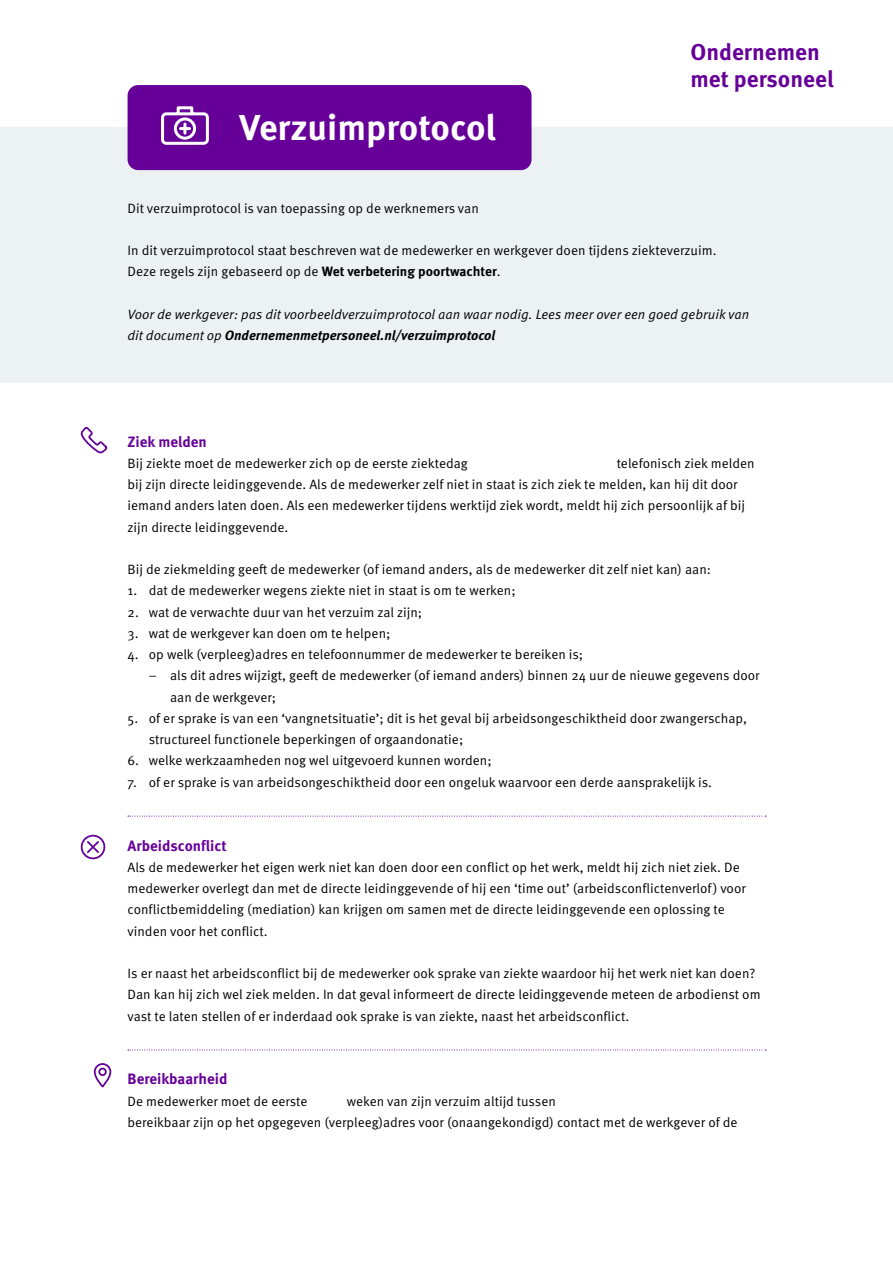
<style>
.page{position:relative;width:893px;height:1263px;background:#fff}
.page>*{position:absolute;margin:0;border:0;box-sizing:border-box;transform-origin:0 0}
.t1{font:700 36px "Meta OT";color:#fff}
.t2{font:700 23.1px/26.5px "Meta OT";color:#609}
.t3{font:700 15px "Meta OT";color:#609}
.t4{font:13.5px/21.3px "Meta OT Norm";color:#000}
.t5{font:13.5px "Meta OT Norm Ita";color:#000}
.t6{font:italic 700 13.5px "Meta OT";color:#000}
.s1{font-family:"Meta OT";font-weight:700}
.s2{font-family:"Meta OT Norm Ita";font-weight:400;font-style:normal}
</style>
<div class="page">
<div style="left:0;top:128px;width:893px;height:255px;background:#ecf1f3"></div>
<div style="left:128px;top:85px;width:403px;height:85px;background:#609;border-radius:11px"></div>
<svg style="left:161px;top:106px;width:48px;height:39px"></svg>
<svg style="left:128px;top:816px;width:638px;height:1px"></svg>
<svg style="left:128px;top:1049px;width:638px;height:1px"></svg>
<svg style="left:80px;top:427px;width:28px;height:27px"></svg>
<svg style="left:81px;top:835px;width:24px;height:24px"></svg>
<svg style="left:93px;top:1063px;width:19px;height:25px"></svg>
<h1 class="t1" style="left:240px;top:104px;width:258px">Verzuimprotocol</h1>
<h2 class="t2" style="left:690px;top:39px;width:145px">Ondernemen met personeel</h2>
<p class="t4" style="left:128px;top:197px;width:353px">Dit verzuimprotocol is van toepassing op de werknemers van</p>
<p class="t4" style="left:128px;top:240px;width:590px">In dit verzuimprotocol staat beschreven wat de medewerker en werkgever doen tijdens ziekteverzuim.<br>Deze regels zijn gebaseerd op de <span class="s1">Wet verbetering poortwachter</span>.</p>
<p class="t5" style="left:128px;top:306px;width:623px">Voor de werkgever: pas dit voorbeeldverzuimprotocol aan waar nodig. Lees meer over een goed gebruik van</p>
<p class="t6" style="left:128px;top:327px;width:369px"><span class="s2">dit document op</span> Ondernemenmetpersoneel.nl/verzuimprotocol</p>
<p class="t3" style="left:128px;top:432px;width:81px">Ziek melden</p>
<p class="t4" style="left:128px;top:453px;width:342px">Bij ziekte moet de medewerker zich op de eerste ziektedag</p>
<p class="t4" style="left:128px;top:453px;width:629px;text-indent:489px">telefonisch ziek melden bij zijn directe leidinggevende. Als de medewerker zelf niet in staat is zich ziek te melden, kan hij dit door iemand anders laten doen. Als een medewerker tijdens werktijd ziek wordt, meldt hij zich persoonlijk af bij zijn directe leidinggevende.</p>
<p class="t4" style="left:128px;top:559px;width:585px">Bij de ziekmelding geeft de medewerker (of iemand anders, als de medewerker dit zelf niet kan) aan:</p>
<p class="t4" style="left:128px;top:580px;width:390px">1. dat de medewerker wegens ziekte niet in staat is om te werken;</p>
<p class="t4" style="left:128px;top:601px;width:296px">2. wat de verwachte duur van het verzuim zal zijn;</p>
<p class="t4" style="left:128px;top:623px;width:264px">3. wat de werkgever kan doen om te helpen;</p>
<p class="t4" style="left:128px;top:644px;width:457px">4. op welk (verpleeg)adres en telefoonnummer de medewerker te bereiken is;</p>
<p class="t4" style="left:170px;top:665px;width:591px;text-indent:-21px">– als dit adres wijzigt, geeft de medewerker (of iemand anders) binnen 24 uur de nieuwe gegevens door aan de werkgever;</p>
<p class="t4" style="left:149px;top:708px;width:600px;text-indent:-21px">5. of er sprake is van een ‘vangnetsituatie’; dit is het geval bij arbeidsongeschiktheid door zwangerschap, structureel functionele beperkingen of orgaandonatie;</p>
<p class="t4" style="left:128px;top:750px;width:366px">6. welke werkzaamheden nog wel uitgevoerd kunnen worden;</p>
<p class="t4" style="left:128px;top:772px;width:586px">7. of er sprake is van arbeidsongeschiktheid door een ongeluk waarvoor een derde aansprakelijk is.</p>
<p class="t3" style="left:128px;top:836px;width:101px">Arbeidsconflict</p>
<p class="t4" style="left:128px;top:857px;width:620px">Als de medewerker het eigen werk niet kan doen door een conflict op het werk, meldt hij zich niet ziek. De medewerker overlegt dan met de directe leidinggevende of hij een ‘time out’ (arbeidsconflictenverlof) voor conflictbemiddeling (mediation) kan krijgen om samen met de directe leidinggevende een oplossing te vinden voor het conflict.</p>
<p class="t4" style="left:128px;top:963px;width:635px">Is er naast het arbeidsconflict bij de medewerker ook sprake van ziekte waardoor hij het werk niet kan doen?<br>Dan kan hij zich wel ziek melden. In dat geval informeert de directe leidinggevende meteen de arbodienst om vast te laten stellen of er inderdaad ook sprake is van ziekte, naast het arbeidsconflict.</p>
<p class="t3" style="left:128px;top:1070px;width:101px">Bereikbaarheid</p>
<p class="t4" style="left:128px;top:1090px;width:181px">De medewerker moet de eerste</p>
<p class="t4" style="left:128px;top:1090px;width:611px;text-indent:219px">weken van zijn verzuim altijd tussen<br>bereikbaar zijn op het opgegeven (verpleeg)adres voor (onaangekondigd) contact met de werkgever of de</p>
</div>
